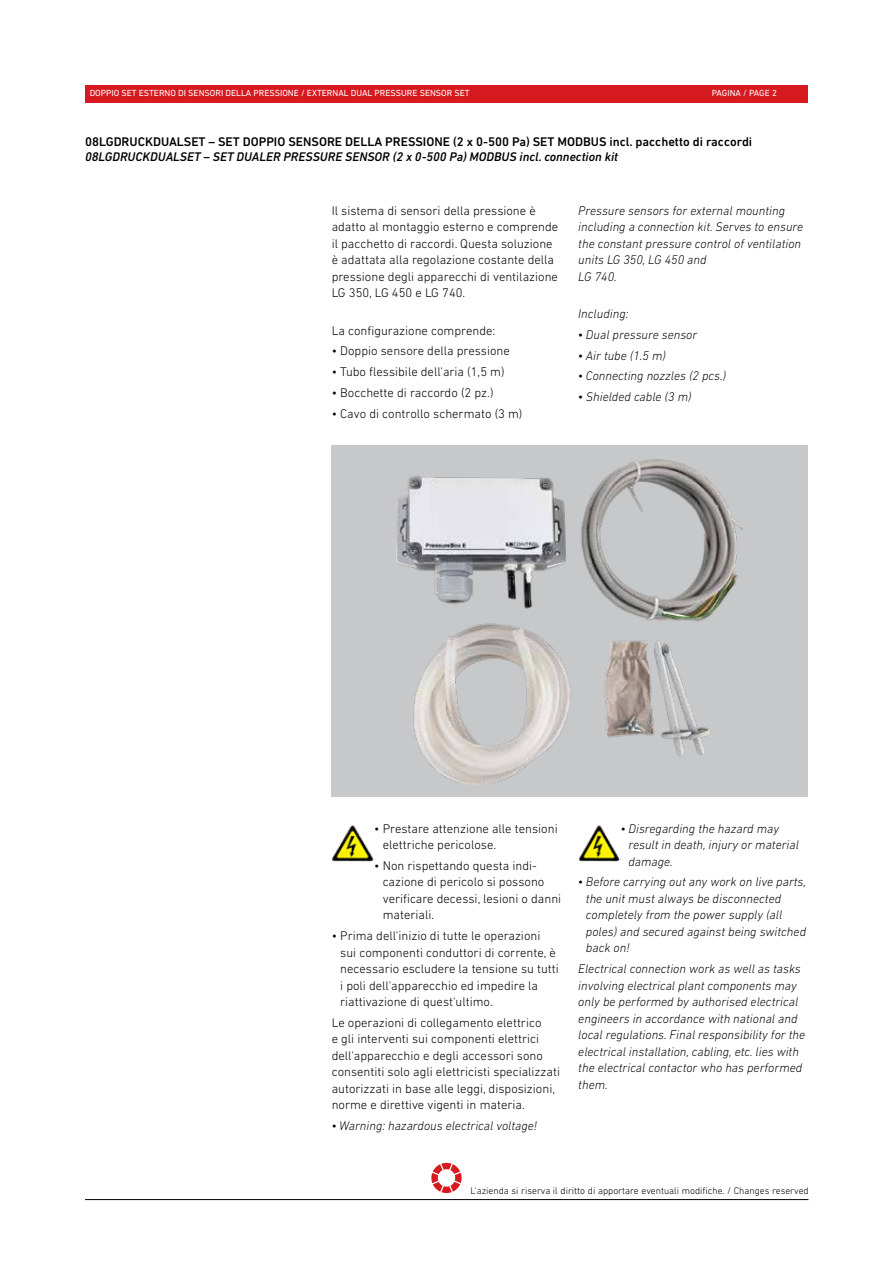
<style>
.page{position:relative;width:893px;height:1263px;background:#fff}
.page>*{position:absolute;margin:0;border:0;box-sizing:border-box;transform-origin:0 0}
.t1{font:300 12.75px/16.5px "DIN Next LT Pro";color:#000}
.t2{font:italic 300 12.75px/16.5px "DIN Next LT Pro";color:#000}
.t3{font:500 12.75px "DIN Next LT Pro";color:#000}
.t4{font:italic 500 12.75px "DIN Next LT Pro";color:#000}
.t5{font:300 9.75px "DIN Next LT Pro";color:#000}
.t6{font:9px "DIN Next LT Pro";color:#fff}
</style>
<div class="page">
<svg style="left:431px;top:1163px;width:31px;height:30px"></svg>
<div style="left:85px;top:85px;width:723px;height:17px;background:#d71920"></div>
<div style="left:332px;top:445px;width:476px;height:351px;background:#c7c8ca"></div>
<hr style="left:85px;top:1199px;width:723px;height:1px;background:#000">
<img style="left:332px;top:825px;width:42px;height:36px">
<img style="left:397px;top:459px;width:346px;height:325px">
<img style="left:579px;top:825px;width:42px;height:36px">
<p class="t6" style="left:90px;top:88px;width:382px">DOPPIO SET ESTERNO DI SENSORI DELLA PRESSIONE / EXTERNAL DUAL PRESSURE SENSOR SET</p>
<p class="t6" style="left:712px;top:88px;width:67px">PAGINA / PAGE 2</p>
<p class="t3" style="left:85px;top:134px;width:669px">08LGDRUCKDUALSET – SET DOPPIO SENSORE DELLA PRESSIONE (2 x 0-500 Pa) SET MODBUS incl. pacchetto di raccordi</p>
<p class="t4" style="left:85px;top:149px;width:535px">08LGDRUCKDUALSET – SET DUALER PRESSURE SENSOR (2 x 0-500 Pa) MODBUS incl. connection kit</p>
<p class="t1" style="left:332px;top:202px;width:228px">Il sistema di sensori della pressione è adatto al montaggio esterno e comprende il pacchetto di raccordi. Questa soluzione è adattata alla regolazione costante della pressione degli apparecchi di ventilazione LG 350, LG 450 e LG 740.</p>
<p class="t1" style="left:332px;top:322px;width:165px">La configurazione comprende:</p>
<p class="t1" style="left:332px;top:343px;width:180px">• Doppio sensore della pressione</p>
<p class="t1" style="left:332px;top:363px;width:174px">• Tubo flessibile dell'aria (1,5 m)</p>
<p class="t1" style="left:332px;top:384px;width:163px">• Bocchette di raccordo (2 pz.)</p>
<p class="t1" style="left:332px;top:405px;width:192px">• Cavo di controllo schermato (3 m)</p>
<p class="t2" style="left:578px;top:202px;width:226px">Pressure sensors for external mounting including a connection kit. Serves to ensure the constant pressure control of ventilation units LG 350, LG 450 and<br>LG 740.</p>
<p class="t2" style="left:578px;top:305px;width:52px">Including:</p>
<p class="t2" style="left:578px;top:326px;width:121px">• Dual pressure sensor</p>
<p class="t2" style="left:578px;top:347px;width:89px">• Air tube (1.5 m)</p>
<p class="t2" style="left:578px;top:368px;width:150px">• Connecting nozzles (2 pcs.)</p>
<p class="t2" style="left:578px;top:388px;width:115px">• Shielded cable (3 m)</p>
<p class="t1" style="left:383px;top:820px;width:176px;text-indent:-9px">• Prestare attenzione alle tensioni elettriche pericolose.</p>
<p class="t1" style="left:383px;top:857px;width:180px;text-indent:-9px">• Non rispettando questa indi&shy;cazione di pericolo si possono verificare decessi, lesioni o danni materiali.</p>
<p class="t1" style="left:340px;top:927px;width:220px;text-indent:-9px">• Prima dell'inizio di tutte le operazioni sui componenti conduttori di corrente, è necessario escludere la tensione su tutti i poli dell'apparecchio ed impedire la riattivazione di quest'ultimo.</p>
<p class="t1" style="left:332px;top:1014px;width:230px">Le operazioni di collegamento elettrico<br>e gli interventi sui componenti elettrici dell'apparecchio e degli accessori sono consentiti solo agli elettricisti specializzati autorizzati in base alle leggi, disposizioni, norme e direttive vigenti in materia.</p>
<p class="t2" style="left:332px;top:1117px;width:207px">• Warning: hazardous electrical voltage!</p>
<p class="t2" style="left:628px;top:820px;width:172px;text-indent:-8px">• Disregarding the hazard may result in death, injury or material damage.</p>
<p class="t2" style="left:586px;top:874px;width:222px;text-indent:-8px">• Before carrying out any work on live parts, the unit must always be disconnected completely from the power supply (all poles) and secured against being switched back on!</p>
<p class="t2" style="left:578px;top:960px;width:228px">Electrical connection work as well as tasks involving electrical plant components may only be performed by authorised electrical engineers in accordance with national and local regulations. Final responsibility for the electrical installation, cabling, etc. lies with the electrical contactor who has performed them.</p>
<p class="t5" style="left:470px;top:1185px;width:340px">L'azienda si riserva il diritto di apportare eventuali modifiche. / Changes reserved</p>
</div>
